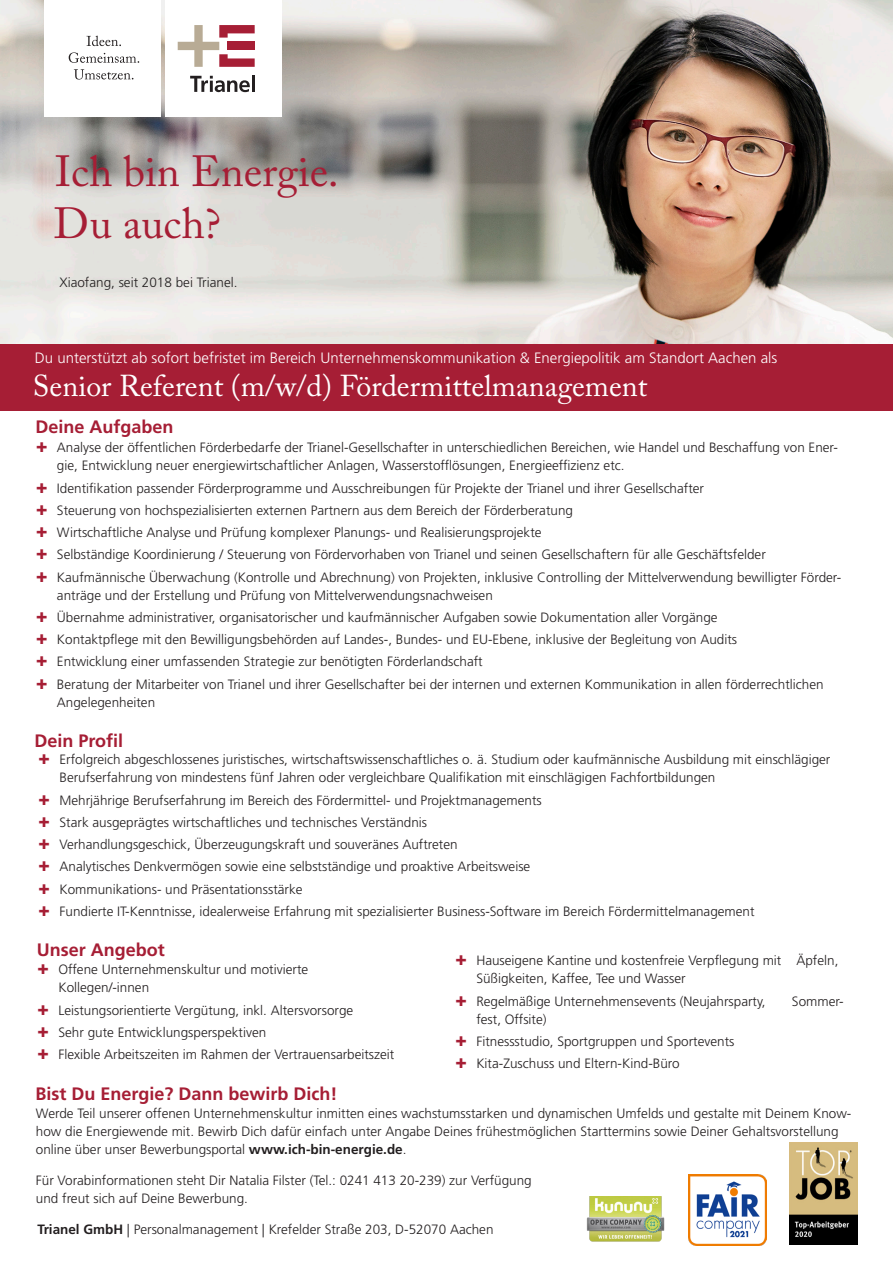
<style>
.page{position:relative;width:893px;height:1263px;background:#fff}
.page>*{position:absolute;margin:0;border:0;box-sizing:border-box;transform-origin:0 0}
.t1{font:43.35px/52.1px "Adobe Caslon Pro";color:#a61e35}
.t2{font:30px "Adobe Caslon Pro";color:#fff}
.t3{font:700 18px "Frutiger LT Std";color:#a61e35}
.t4{font:300 15px "Frutiger LT Std";color:#fff}
.t5{font:300 13.5px/22.2px "Frutiger LT Std";color:#231f20}
.s1{font-weight:700}
</style>
<div class="page">
<img style="left:0;top:0;width:893px;height:344px">
<div style="left:45px;top:0;width:116px;height:117px;background:#fff"></div>
<div style="left:165px;top:0;width:117px;height:117px;background:#fff"></div>
<svg style="left:69px;top:35px;width:70px;height:45px"></svg>
<svg style="left:178px;top:25px;width:77px;height:67px"></svg>
<hr style="left:252px;top:76px;width:3px;height:16px;background:#231f20">
<div style="left:0;top:344px;width:893px;height:66px;background:#a61e35"></div>
<img style="left:586px;top:1196px;width:79px;height:46px">
<img style="left:688px;top:1175px;width:79px;height:71px">
<img style="left:790px;top:1142px;width:67px;height:103px">
<h1 class="t1" style="left:54px;top:145px;width:287px">Ich bin Energie.<br>Du auch?</h1>
<p class="t5" style="left:59px;top:272px;width:180px">Xiaofang, seit 2018 bei Trianel.</p>
<p class="t4" style="left:35px;top:349px;width:744px">Du unterstützt ab sofort befristet im Bereich Unternehmenskommunikation &amp; Energiepolitik am Standort Aachen als</p>
<h2 class="t2" style="left:33px;top:368px;width:616px">Senior Referent (m/w/d) Fördermittelmanagement</h2>
<h3 class="t3" style="left:35px;top:416px;width:140px">Deine Aufgaben</h3>
<p class="t5" style="left:57px;top:439px;width:782px;line-height:18px">Analyse der öffentlichen Förderbedarfe der Trianel-Gesellschafter in unterschiedlichen Bereichen, wie Handel und Beschaffung von Ener&shy;gie, Entwicklung neuer energiewirtschaftlicher Anlagen, Wasserstofflösungen, Energieeffizienz etc.</p>
<p class="t5" style="left:57px;top:477px;width:786px">Identifikation passender Förderprogramme und Ausschreibungen für Projekte der Trianel und ihrer Gesellschafter<br>Steuerung von hochspezialisierten externen Partnern aus dem Bereich der Förderberatung<br>Wirtschaftliche Analyse und Prüfung komplexer Planungs- und Realisierungsprojekte<br>Selbständige Koordinierung / Steuerung von Fördervorhaben von Trianel und seinen Gesellschaftern für alle Geschäftsfelder Kaufmännische Überwachung (Kontrolle und Abrechnung) von Projekten, inklusive Controlling der Mittelverwendung bewilligter Förder-</p>
<p class="t5" style="left:57px;top:584px;width:768px">anträge und der Erstellung und Prüfung von Mittelverwendungsnachweisen<br>Übernahme administrativer, organisatorischer und kaufmännischer Aufgaben sowie Dokumentation aller Vorgänge<br>Kontaktpflege mit den Bewilligungsbehörden auf Landes-, Bundes- und EU-Ebene, inklusive der Begleitung von Audits<br>Entwicklung einer umfassenden Strategie zur benötigten Förderlandschaft<br>Beratung der Mitarbeiter von Trianel und ihrer Gesellschafter bei der internen und externen Kommunikation in allen förderrechtlichen</p>
<p class="t5" style="left:57px;top:691px;width:100px">Angelegenheiten</p>
<h3 class="t3" style="left:35px;top:730px;width:90px">Dein Profil</h3>
<p class="t5" style="left:60px;top:751px;width:772px;line-height:18px">Erfolgreich abgeschlossenes juristisches, wirtschaftswissenschaftliches o. ä. Studium oder kaufmännische Ausbildung mit einschlägiger<br>Berufserfahrung von mindestens fünf Jahren oder vergleichbare Qualifikation mit einschlägigen Fachfortbildungen</p>
<p class="t5" style="left:60px;top:789px;width:697px">Mehrjährige Berufserfahrung im Bereich des Fördermittel- und Projektmanagements<br>Stark ausgeprägtes wirtschaftliches und technisches Verständnis<br>Verhandlungsgeschick, Überzeugungskraft und souveränes Auftreten<br>Analytisches Denkvermögen sowie eine selbstständige und proaktive Arbeitsweise<br>Kommunikations- und Präsentationsstärke<br>Fundierte IT-Kenntnisse, idealerweise Erfahrung mit spezialisierter Business-Software im Bereich Fördermittelmanagement</p>
<h3 class="t3" style="left:37px;top:939px;width:129px">Unser Angebot</h3>
<p class="t5" style="left:58px;top:961px;width:251px;line-height:18px">Offene Unternehmenskultur und motivierte<br>Kollegen/-innen</p>
<p class="t5" style="left:58px;top:999px;width:337px">Leistungsorientierte Vergütung, inkl. Altersvorsorge<br>Sehr gute Entwicklungsperspektiven<br>Flexible Arbeitszeiten im Rahmen der Vertrauensarbeitszeit</p>
<h3 class="t3" style="left:35px;top:1083px;width:304px">Bist Du Energie? Dann bewirb Dich!</h3>
<p class="t5" style="left:476px;top:952px;width:364px;line-height:18px">Hauseigene Kantine und kostenfreie Verpflegung mit Äpfeln,<br>Süßigkeiten, Kaffee, Tee und Wasser</p>
<p class="t5" style="left:476px;top:990px;width:291px">Regelmäßige Unternehmensevents (Neujahrsparty,</p>
<p class="t5" style="left:792px;top:990px;width:53px">Sommer-</p>
<p class="t5" style="left:476px;top:1008px;width:260px">fest, Offsite)<br>Fitnessstudio, Sportgruppen und Sportevents<br>Kita-Zuschuss und Eltern-Kind-Büro</p>
<p class="t5" style="left:36px;top:1105px;width:817px;line-height:18px">Werde Teil unserer offenen Unternehmenskultur inmitten eines wachstumsstarken und dynamischen Umfelds und gestalte mit Deinem Know&shy;how die Energiewende mit. Bewirb Dich dafür einfach unter Angabe Deines frühestmöglichen Starttermins sowie Deiner Gehaltsvorstellung online über unser Bewerbungsportal <span class="s1">www.ich-bin-energie.de</span>.</p>
<p class="t5" style="left:36px;top:1171px;width:497px;line-height:18px">Für Vorabinformationen steht Dir Natalia Filster (Tel.: 0241 413 20-239) zur Verfügung und freut sich auf Deine Bewerbung.</p>
<p class="t5" style="left:37px;top:1218px;width:458px"><span class="s1">Trianel GmbH</span> | Personalmanagement | Krefelder Straße 203, D-52070 Aachen</p>
</div>
